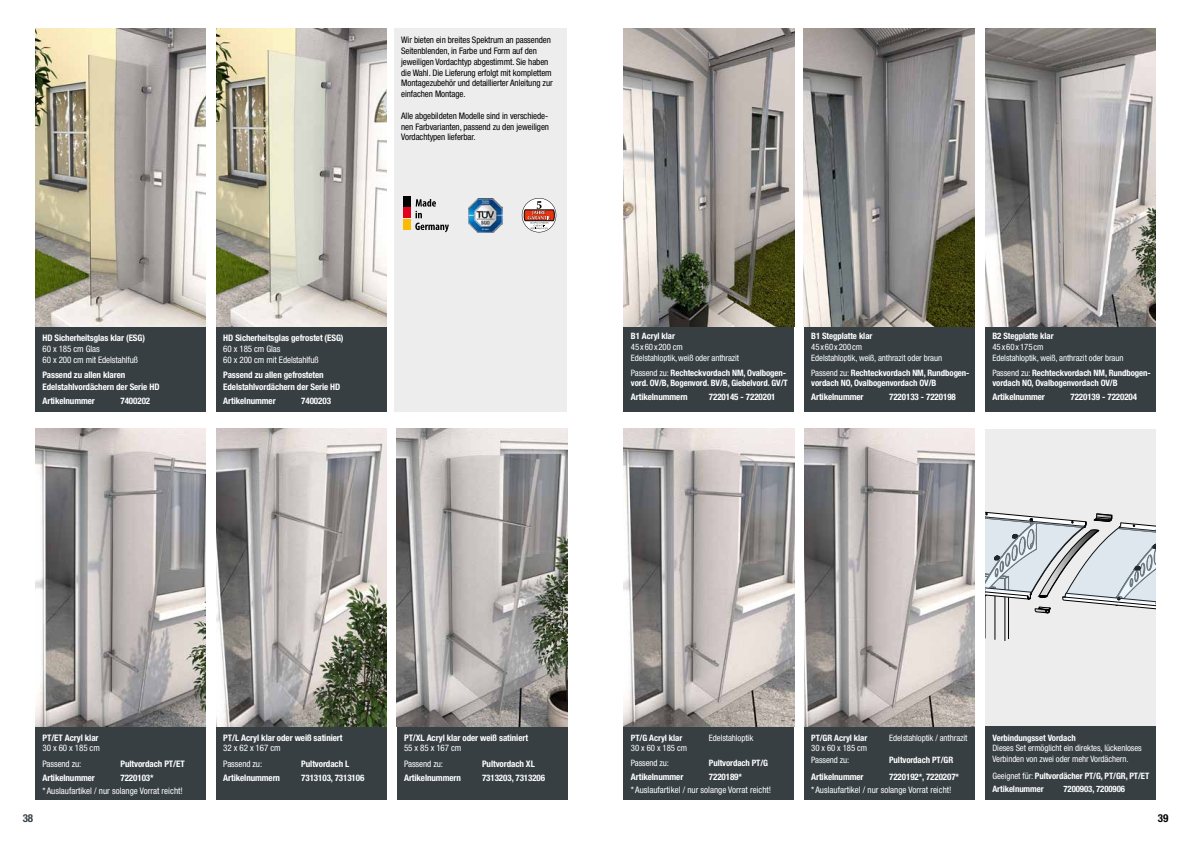
<style>
.page{position:relative;width:1191px;height:842px;background:#fff}
.page>*{position:absolute;margin:0;border:0;box-sizing:border-box;transform-origin:0 0}
.t1{font:700 condensed 11px "Helvetica Neue LT Pro";color:#373f43}
.t2{font:700 condensed 11px "Helvetica Neue LT Pro";color:#000}
.t3{font:700 condensed 9px/12px "Helvetica Neue LT Pro";letter-spacing:-.01em;color:#fff}
.t4{font:condensed 9px/10.8px "Helvetica Neue LT Pro";letter-spacing:-.01em;color:#000}
.t5{font:condensed 9px/15.1px "Helvetica Neue LT Pro";color:#fff}
.t6{font:700 condensed 8.8px/10.6px "Helvetica Neue LT Pro";letter-spacing:-.01em;color:#fff}
.t7{font:condensed 8.8px/10.6px "Helvetica Neue LT Pro";letter-spacing:-.01em;color:#fff}
.s1{font-weight:400}
</style>
<div class="page">
<div style="left:394px;top:28px;width:173px;height:384px;background:#ededed"></div>
<div style="left:35px;top:326px;width:171px;height:85px;background:#373f43"></div>
<div style="left:216px;top:326px;width:170px;height:85px;background:#373f43"></div>
<div style="left:35px;top:726px;width:171px;height:73px;background:#373f43"></div>
<div style="left:216px;top:726px;width:170px;height:73px;background:#373f43"></div>
<div style="left:397px;top:726px;width:170px;height:73px;background:#373f43"></div>
<div style="left:624px;top:326px;width:170px;height:85px;background:#373f43"></div>
<div style="left:624px;top:726px;width:170px;height:73px;background:#373f43"></div>
<div style="left:804px;top:326px;width:170px;height:85px;background:#373f43"></div>
<div style="left:804px;top:726px;width:170px;height:73px;background:#373f43"></div>
<div style="left:985px;top:326px;width:170px;height:85px;background:#373f43"></div>
<div style="left:985px;top:726px;width:170px;height:73px;background:#373f43"></div>
<img style="left:35px;top:28px;width:171px;height:298px">
<img style="left:216px;top:28px;width:170px;height:298px">
<img style="left:216px;top:429px;width:170px;height:297px">
<img style="left:397px;top:429px;width:170px;height:297px">
<img style="left:35px;top:429px;width:171px;height:297px">
<img style="left:624px;top:429px;width:170px;height:297px">
<img style="left:804px;top:429px;width:170px;height:297px">
<img style="left:624px;top:28px;width:170px;height:298px">
<img style="left:804px;top:28px;width:170px;height:298px">
<img style="left:985px;top:28px;width:170px;height:298px">
<div style="left:985px;top:429px;width:170px;height:297px;background:#ededed"></div>
<svg style="left:985px;top:482px;width:171px;height:160px"></svg>
<div style="left:403px;top:196px;width:8px;height:11px;background:#000"></div>
<div style="left:403px;top:207px;width:8px;height:11px;background:#e2001a"></div>
<div style="left:403px;top:219px;width:8px;height:11px;background:#fabb00"></div>
<svg style="left:415px;top:199px;width:34px;height:33px"></svg>
<img style="left:468px;top:198px;width:34px;height:34px">
<svg style="left:522px;top:198px;width:34px;height:34px"></svg>
<p class="t4" style="left:401px;top:35px;width:153px">Wir bieten ein breites Spektrum an passenden Seitenblenden, in Farbe und Form auf den jeweiligen Vordachtyp abgestimmt. Sie haben die Wahl. Die Lieferung erfolgt mit komplettem Montagezubehör und detaillierter Anleitung zur einfachen Montage.</p>
<p class="t4" style="left:401px;top:110px;width:149px;text-align:justify">Alle abgebildeten Modelle sind in verschiede&shy;nen Farbvarianten, passend zu den jeweiligen Vordachtypen lieferbar.</p>
<p class="t3" style="left:43px;top:332px;width:104px">HD Sicherheitsglas klar (ESG)</p>
<p class="t5" style="left:43px;top:343px;width:97px;line-height:10.8px">60 x 185 cm Glas<br>60 x 200 cm mit Edelstahlfuß</p>
<p class="t3" style="left:43px;top:369px;width:118px">Passend zu allen klaren<br>Edelstahlvordächern der Serie HD</p>
<p class="t3" style="left:43px;top:394px;width:54px">Artikelnummer</p>
<p class="t3" style="left:120px;top:394px;width:31px">7400202</p>
<p class="t3" style="left:223px;top:332px;width:122px">HD Sicherheitsglas gefrostet (ESG)</p>
<p class="t5" style="left:223px;top:343px;width:97px;line-height:10.8px">60 x 185 cm Glas<br>60 x 200 cm mit Edelstahlfuß</p>
<p class="t3" style="left:223px;top:369px;width:118px">Passend zu allen gefrosteten<br>Edelstahlvordächern der Serie HD</p>
<p class="t3" style="left:223px;top:394px;width:54px">Artikelnummer</p>
<p class="t3" style="left:301px;top:394px;width:31px">7400203</p>
<p class="t6" style="left:631px;top:331px;width:46px">B1 Acryl klar</p>
<p class="t7" style="left:631px;top:341px;width:110px">45x60x200 cm<br>Edelstahloptik,weiß oder anthrazit</p>
<p class="t6" style="left:631px;top:367px;width:158px"><span class="s1">Passend zu:</span> Rechteckvordach NM, Ovalbogen&shy;vord. OV/B, Bogenvord. BV/B, Giebelvord. GV/T</p>
<p class="t3" style="left:631px;top:391px;width:58px">Artikelnummern</p>
<p class="t3" style="left:709px;top:391px;width:68px">7220145 - 7220201</p>
<p class="t6" style="left:811px;top:331px;width:63px">B1 Stegplatte klar</p>
<p class="t7" style="left:811px;top:341px;width:132px">45x60x200cm<br>Edelstahloptik, weiß, anthrazit oder braun</p>
<p class="t6" style="left:811px;top:367px;width:160px"><span class="s1">Passend zu:</span> Rechteckvordach NM, Rundbogen&shy;vordach NO, Ovalbogenvordach OV/B</p>
<p class="t3" style="left:811px;top:391px;width:54px">Artikelnummer</p>
<p class="t3" style="left:889px;top:391px;width:68px">7220133 - 7220198</p>
<p class="t6" style="left:992px;top:331px;width:63px">B2 Stegplatte klar</p>
<p class="t7" style="left:992px;top:341px;width:132px">45x60x175cm<br>Edelstahloptik, weiß, anthrazit oder braun</p>
<p class="t6" style="left:992px;top:367px;width:160px"><span class="s1">Passend zu:</span> Rechteckvordach NM, Rundbogen&shy;vordach NO, Ovalbogenvordach OV/B</p>
<p class="t3" style="left:992px;top:391px;width:54px">Artikelnummer</p>
<p class="t3" style="left:1070px;top:391px;width:68px">7220139 - 7220204</p>
<p class="t3" style="left:43px;top:731px;width:58px">PT/ET Acryl klar</p>
<p class="t5" style="left:43px;top:741px;width:59px">30 x 60 x 185 cm<br>Passend zu:</p>
<p class="t3" style="left:120px;top:757px;width:66px">Pultvordach PT/ET</p>
<p class="t3" style="left:223px;top:731px;width:121px">PT/L Acryl klar oder weiß satiniert</p>
<p class="t5" style="left:223px;top:741px;width:59px">32 x 62 x 167 cm<br>Passend zu:</p>
<p class="t3" style="left:301px;top:757px;width:50px">Pultvordach L</p>
<p class="t3" style="left:404px;top:731px;width:125px">PT/XL Acryl klar oder weiß satiniert</p>
<p class="t5" style="left:404px;top:741px;width:59px">55 x 85 x 167 cm<br>Passend zu:</p>
<p class="t3" style="left:482px;top:757px;width:54px">Pultvordach XL</p>
<p class="t3" style="left:43px;top:771px;width:54px">Artikelnummer</p>
<p class="t3" style="left:120px;top:771px;width:35px">7220103*</p>
<p class="t5" style="left:43px;top:783px;width:142px">*Auslaufartikel / nur solange Vorrat reicht!</p>
<p class="t3" style="left:223px;top:771px;width:58px">Artikelnummern</p>
<p class="t3" style="left:301px;top:771px;width:65px">7313103, 7313106</p>
<p class="t3" style="left:404px;top:771px;width:58px">Artikelnummern</p>
<p class="t3" style="left:482px;top:771px;width:65px">7313203, 7313206</p>
<p class="t6" style="left:631px;top:732px;width:53px">PT/G Acryl klar</p>
<p class="t7" style="left:709px;top:732px;width:46px">Edelstahloptik</p>
<p class="t7" style="left:631px;top:740px;width:58px;line-height:15.1px">30 x 60 x 185 cm<br>Passend zu:</p>
<p class="t6" style="left:709px;top:758px;width:61px">Pultvordach PT/G</p>
<p class="t3" style="left:631px;top:771px;width:54px">Artikelnummer</p>
<p class="t3" style="left:709px;top:771px;width:35px">7220189*</p>
<p class="t5" style="left:631px;top:782px;width:142px">*Auslaufartikel / nur solange Vorrat reicht!</p>
<p class="t6" style="left:811px;top:732px;width:58px">PT/GR Acryl klar</p>
<p class="t7" style="left:889px;top:732px;width:80px">Edelstahloptik / anthrazit</p>
<p class="t7" style="left:811px;top:742px;width:58px;line-height:12px">30 x 60 x 185 cm<br>Passend zu:</p>
<p class="t6" style="left:889px;top:755px;width:66px">Pultvordach PT/GR</p>
<p class="t3" style="left:811px;top:771px;width:54px">Artikelnummer</p>
<p class="t3" style="left:889px;top:771px;width:71px">7220192*, 7220207*</p>
<p class="t5" style="left:811px;top:782px;width:142px">*Auslaufartikel / nur solange Vorrat reicht!</p>
<p class="t6" style="left:992px;top:732px;width:85px">Verbindungsset Vordach</p>
<p class="t7" style="left:992px;top:743px;width:151px">Dieses Set ermöglicht ein direktes, lückenloses<br>Verbinden von zwei oder mehr Vordächern.</p>
<p class="t6" style="left:992px;top:769px;width:158px;line-height:13.4px"><span class="s1">Geeignet für:</span> Pultvordächer PT/G, PT/GR, PT/ET<br>Artikelnummer</p>
<p class="t6" style="left:1063px;top:783px;width:63px">7200903, 7200906</p>
<p class="t1" style="left:23px;top:812px;width:12px">38</p>
<p class="t2" style="left:1157px;top:812px;width:12px">39</p>
</div>
